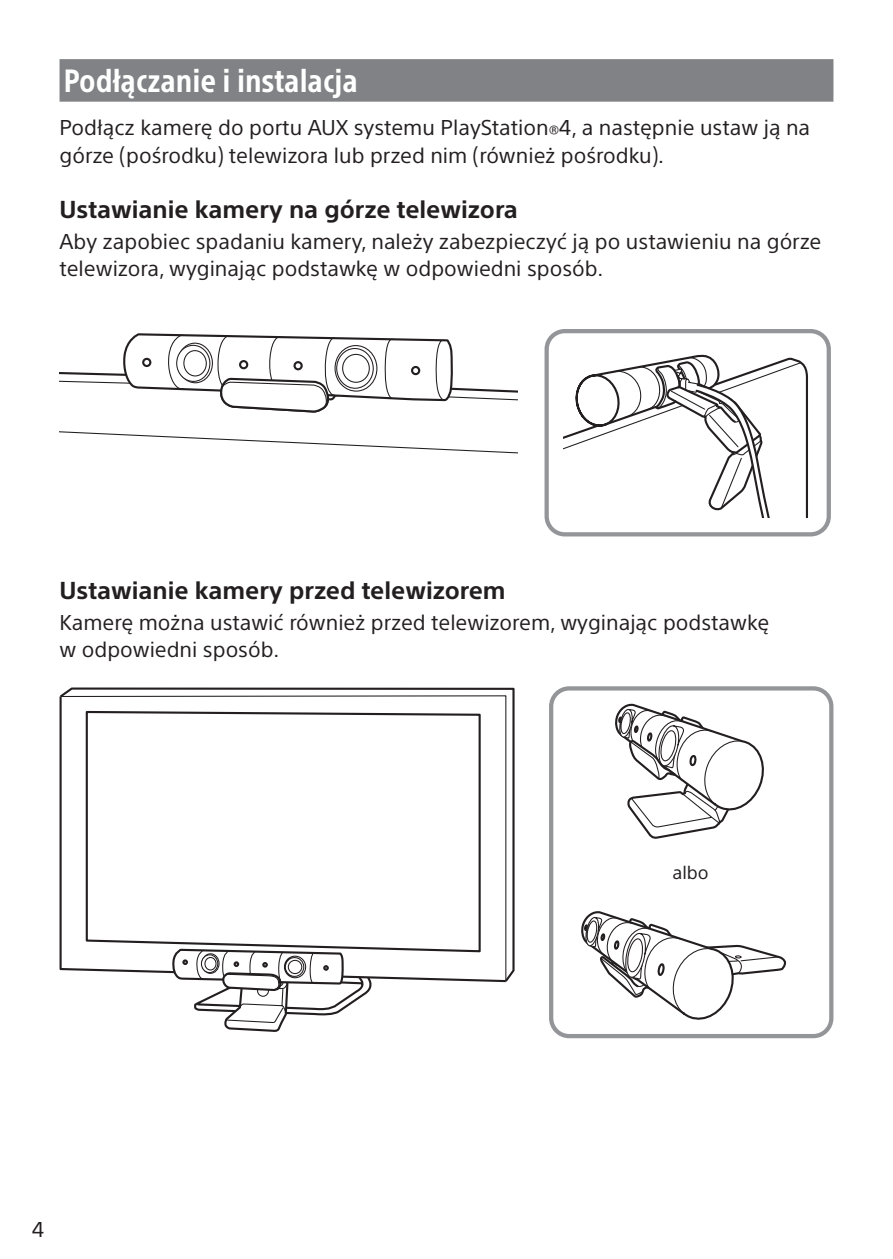
<style>
.page{position:relative;width:893px;height:1259px;background:#fff}
.page>*{position:absolute;margin:0;border:0;box-sizing:border-box;transform-origin:0 0}
.t1{font:700 condensed 31.5px "SST";color:#fff}
.t2{font:700 24px "SST";color:#231f20}
.t3{font:21px/27px "SST";color:#231f20}
.t4{font:18px "SST";color:#231f20}
</style>
<div class="page">
<div style="left:60px;top:59px;width:773px;height:43px;background:#808285"></div>
<svg style="left:127px;top:334px;width:324px;height:10px"></svg>
<svg style="left:60px;top:344px;width:458px;height:110px"></svg>
<div style="left:544px;top:329px;width:287px;height:207px;border:4px solid #939598;border-radius:18px"></div>
<svg style="left:563px;top:354px;width:245px;height:164px"></svg>
<svg style="left:62px;top:687px;width:453px;height:293px"></svg>
<svg style="left:60px;top:695px;width:447px;height:287px"></svg>
<svg style="left:85px;top:710px;width:397px;height:243px"></svg>
<svg style="left:170px;top:949px;width:204px;height:83px"></svg>
<div style="left:549px;top:686px;width:284px;height:352px;border:4px solid #939598;border-radius:18px"></div>
<svg style="left:615px;top:703px;width:149px;height:136px"></svg>
<svg style="left:581px;top:911px;width:204px;height:109px"></svg>
<h1 class="t1" style="left:64px;top:62px;width:296px">Podłączanie i instalacja</h1>
<p class="t3" style="left:60px;top:114px;width:752px">Podłącz kamerę do portu AUX systemu PlayStation®4, a następnie ustaw ją na górze (pośrodku) telewizora lub przed nim (również pośrodku).</p>
<p class="t2" style="left:60px;top:195px;width:460px">Ustawianie kamery na górze telewizora</p>
<p class="t3" style="left:60px;top:228px;width:763px">Aby zapobiec spadaniu kamery, należy zabezpieczyć ją po ustawieniu na górze telewizora, wyginając podstawkę w odpowiedni sposób.</p>
<p class="t2" style="left:60px;top:576px;width:448px">Ustawianie kamery przed telewizorem</p>
<p class="t3" style="left:60px;top:608px;width:711px">Kamerę można ustawić również przed telewizorem, wyginając podstawkę w odpowiedni sposób.</p>
<p class="t4" style="left:672px;top:861px;width:38px">albo</p>
<p class="t3" style="left:32px;top:1216px;width:14px">4</p>
</div>
